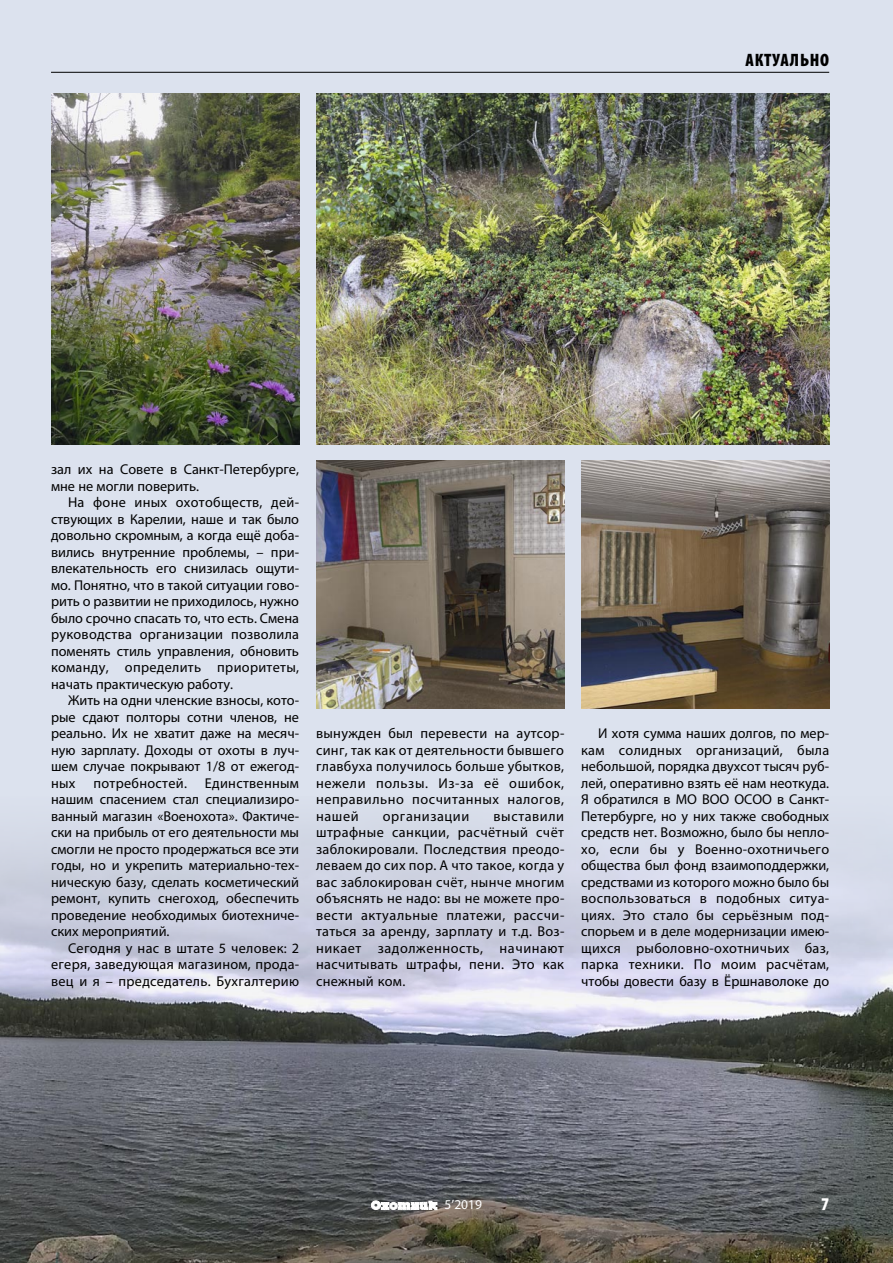
<style>
.page{position:relative;width:893px;height:1263px;background:#dce2ee}
.page>*{position:absolute;margin:0;border:0;box-sizing:border-box;transform-origin:0 0}
.t1{font:900 condensed 18px "Myriad Pro";letter-spacing:.045em;color:#000}
.t2{font:900 condensed 18px "Myriad Pro";color:#fff}
.t3{font:14.25px/16.5px "Myriad Pro";letter-spacing:.02em;color:#000;text-align:justify}
.t4{font:14.25px/16.5px "Myriad Pro";color:#000}
.t5{font:14.25px "Myriad Pro";letter-spacing:.04em;color:#000}
.t6{font:13.5px "Myriad Pro";color:#fff}
</style>
<div class="page">
<img style="left:0;top:1007px;width:893px;height:256px">
<svg style="left:0;top:833px;width:893px;height:174px"></svg>
<hr style="left:51px;top:72px;width:778px;height:1px;background:#000">
<svg style="left:371px;top:1201px;width:66px;height:9px"></svg>
<img style="left:316px;top:94px;width:513px;height:351px">
<img style="left:51px;top:94px;width:248px;height:351px">
<img style="left:581px;top:460px;width:248px;height:249px">
<img style="left:316px;top:460px;width:248px;height:249px">
<p class="t1" style="left:746px;top:49px;width:85px">АКТУАЛЬНО</p>
<p class="t4" style="left:51px;top:461px;width:250px">зал их на Совете в Санкт-Петербурге, мне не могли поверить.</p>
<p class="t3" style="left:51px;top:494px;width:250px;text-indent:17px">На фоне иных охотобществ, дей&shy;ствующих в Карелии, наше и так было довольно скромным, а когда ещё доба&shy;вились внутренние проблемы, – при&shy;влекательность его снизилась ощути&shy;мо. Понятно, что в такой ситуации гово&shy;рить о развитии не приходилось, нужно было срочно спасать то, что есть. Смена руководства организации позволила поменять стиль управления, обновить команду, определить приоритеты, начать практическую работу.</p>
<p class="t3" style="left:51px;top:692px;width:250px;text-indent:17px">Жить на одни членские взносы, кото&shy;рые сдают полторы сотни членов, не реально. Их не хватит даже на месяч&shy;ную зарплату. Доходы от охоты в луч&shy;шем случае покрывают 1/8 от ежегод&shy;ных</p>
<p class="t3" style="left:93px;top:774px;width:95px">потребностей.</p>
<p class="t3" style="left:51px;top:774px;width:250px;text-indent:154px">Единственным нашим спасением стал специализиро&shy;ванный магазин «Военохота». Фактиче&shy;ски на прибыль от его деятельности мы смогли не просто продержаться все эти годы, но и укрепить материально-тех&shy;ническую базу, сделать косметический ремонт, купить снегоход, обеспечить проведение необходимых биотехниче&shy;ских мероприятий.</p>
<p class="t3" style="left:51px;top:939px;width:250px;text-indent:17px">Сегодня у нас в штате 5 человек: 2 егеря, заведующая магазином, прода&shy;вец и я – председатель. Бухгалтерию</p>
<p class="t3" style="left:316px;top:725px;width:250px">вынужден был перевести на аутсор&shy;синг, так как от деятельности бывшего главбуха получилось больше убытков, нежели пользы. Из-за её ошибок, неправильно посчитанных налогов, нашей</p>
<p class="t3" style="left:316px;top:807px;width:250px;text-indent:177px">выставили штрафные санкции, расчётный счёт заблокировали. Последствия преодо&shy;леваем до сих пор. А что такое, когда у вас заблокирован счёт, нынче многим объяснять не надо: вы не можете про&shy;вести актуальные платежи, рассчи&shy;таться за аренду, зарплату и т.д. Воз&shy;никает задолженность, начинают насчитывать штрафы, пени. Это как снежный ком.</p>
<p class="t5" style="left:383px;top:807px;width:88px">организации</p>
<p class="t3" style="left:581px;top:725px;width:250px;text-indent:17px">И хотя сумма наших долгов, по мер&shy;кам солидных организаций, была небольшой, порядка двухсот тысяч руб&shy;лей, оперативно взять её нам неоткуда.<br>Я обратился в МО ВОО ОСОО в Санкт-Петербурге, но у них также свободных средств нет. Возможно, было бы непло&shy;хо, если бы у Военно-охотничьего общества был фонд взаимоподдержки, средствами из которого можно было бы воспользоваться в подобных ситуа&shy;циях. Это стало бы серьёзным под&shy;спорьем и в деле модернизации имею&shy;щихся рыболовно-охотничьих баз, парка техники. По моим расчётам, чтобы довести базу в Ёршнаволоке до</p>
<p class="t6" style="left:445px;top:1197px;width:39px">5’2019</p>
<p class="t2" style="left:821px;top:1193px;width:9px">7</p>
</div>
